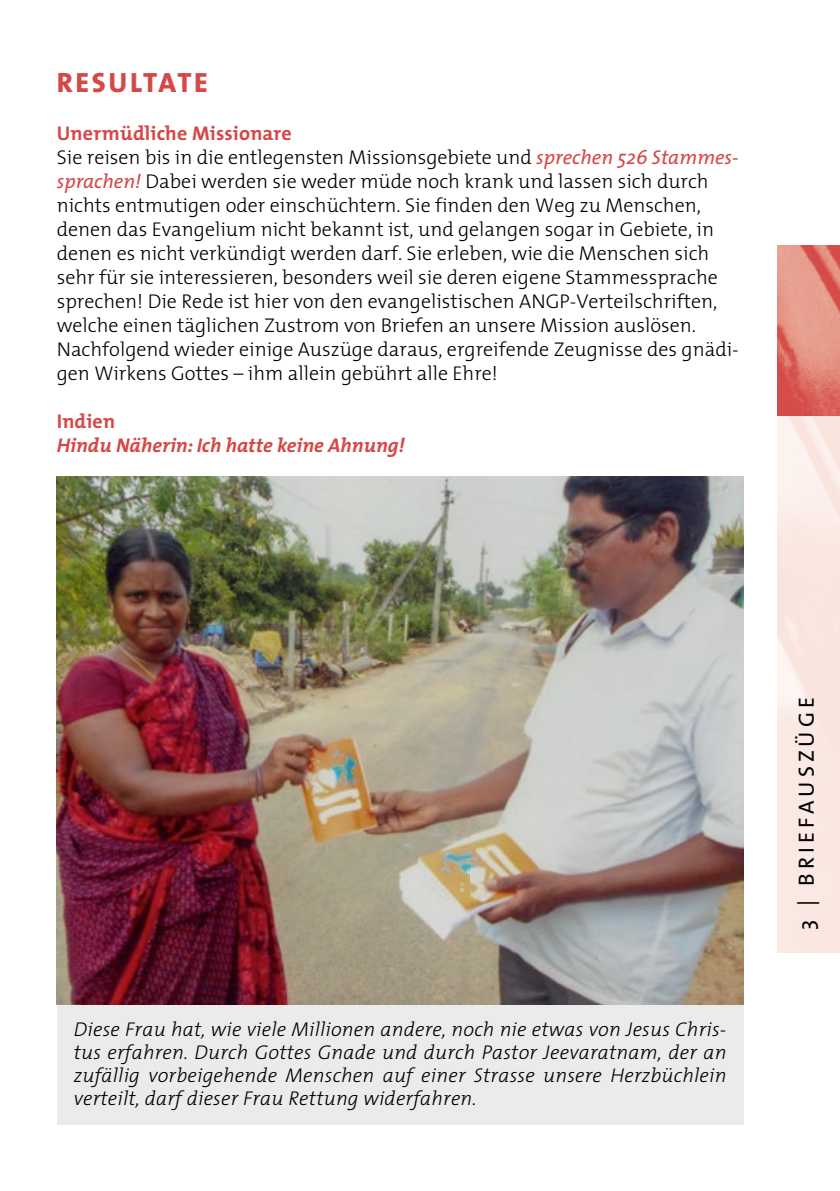
<style>
.page{position:relative;width:840px;height:1191px;background:#fff}
.page>*{position:absolute;margin:0;border:0;box-sizing:border-box;transform-origin:0 0}
.t1{font:800 28px "The Mix";letter-spacing:.09em;color:#d44948}
.t2{font:22px "The Mix";letter-spacing:.185em;color:#000}
.t3{font:300 20px/24px "The Mix";color:#000}
.t4{font:italic 300 20px/23px "The Mix";letter-spacing:.01em;color:#000;text-align:justify}
.t5{font:italic 700 20px "The Mix";color:#d44948}
.t6{font:700 20px "The Mix";letter-spacing:.01em;color:#d44948}
.s1{font-weight:700;color:#d44948}
.s2{font-weight:400;font-style:italic;color:#d44948}
</style>
<div class="page">
<svg style="left:777px;top:246px;width:62px;height:170px;background:#e08175"></svg>
<div style="left:57px;top:1004px;width:686px;height:120px;background:#ebebeb"></div>
<img style="left:57px;top:476px;width:686px;height:528px">
<h1 class="t1" style="left:57px;top:59px;width:152px">RESULTATE</h1>
<p class="t3" style="left:57px;top:121px;width:683px"><span class="s1">Unermüdliche Missionare<br></span>Sie reisen bis in die entlegensten Missionsgebiete und <span class="s2">sprechen 526 Stammes&shy;sprachen!</span> Dabei werden sie weder müde noch krank und lassen sich durch nichts entmutigen oder einschüchtern. Sie finden den Weg zu Menschen, denen das Evangelium nicht bekannt ist, und gelangen sogar in Gebiete, in denen es nicht verkündigt werden darf. Sie erleben, wie die Menschen sich sehr für sie interessieren, besonders weil sie deren eigene Stammessprache sprechen! Die Rede ist hier von den evangelistischen ANGP-Verteilschriften, welche einen täglichen Zustrom von Briefen an unsere Mission auslösen.<br>Nachfolgend wieder einige Auszüge daraus, ergreifende Zeugnisse des gnädi&shy;gen Wirkens Gottes – ihm allein gebührt alle Ehre!</p>
<p class="t6" style="left:57px;top:405px;width:60px">Indien</p>
<p class="t5" style="left:57px;top:429px;width:349px">Hindu Näherin: Ich hatte keine Ahnung!</p>
<p class="t4" style="left:74px;top:1017px;width:653px">Diese Frau hat, wie viele Millionen andere, noch nie etwas von Jesus Chris&shy;tus erfahren. Durch Gottes Gnade und durch Pastor Jeevaratnam, der an zufällig vorbeigehende Menschen auf einer Strasse unsere Herzbüchlein verteilt, darf dieser Frau Rettung widerfahren.</p>
<p class="t2" style="left:787px;top:929px;width:234px;rotate:-90deg">3 | BRIEFAUSZÜGE</p>
</div>
